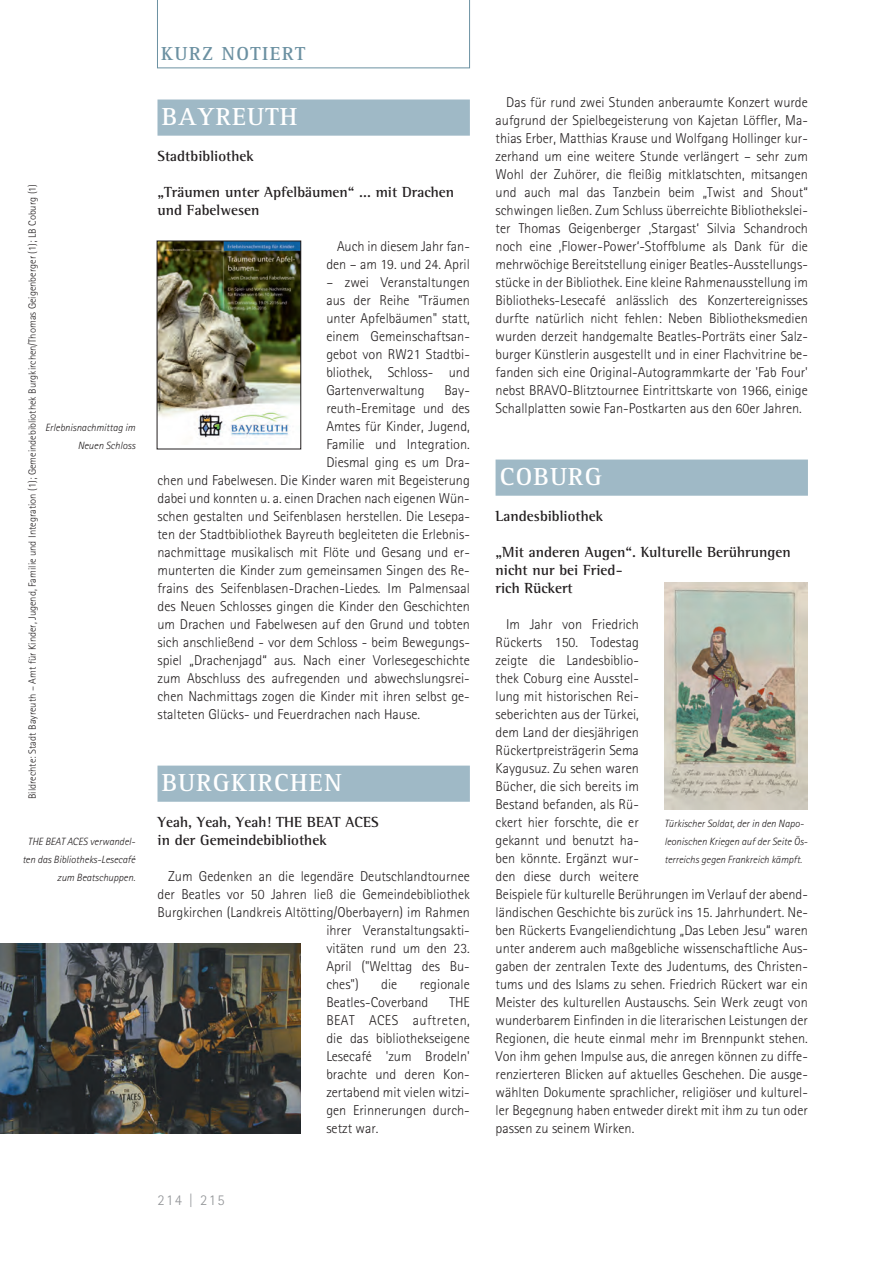
<style>
.page{position:relative;width:893px;height:1263px;background:#fff}
.page>*{position:absolute;margin:0;border:0;box-sizing:border-box;transform-origin:0 0}
.t1{font:700 25.5px "Rotis Serif Std";letter-spacing:.05em;color:#fff}
.t2{font:700 19.5px "Rotis Serif Std";letter-spacing:.075em;color:#6c91a2}
.t3{font:700 15px/18px "Rotis Semi Serif Std";color:#231f20}
.t4{font:300 15px "Rotis Sans Serif Std";letter-spacing:.1em;color:#939598}
.t5{font:300 14.25px/18px "Rotis Sans Serif Std";color:#231f20;text-align:justify}
.t6{font:italic 300 10.5px/18px "Rotis Sans Serif Std";color:#231f20;text-align:right}
.t7{font:300 10.5px "Rotis Sans Serif Std";color:#231f20}
</style>
<div class="page">
<svg style="left:157px;top:0;width:313px;height:68px"></svg>
<div style="left:157px;top:100px;width:313px;height:36px;background:#9fb9c6"></div>
<div style="left:157px;top:766px;width:313px;height:36px;background:#9fb9c6"></div>
<div style="left:496px;top:460px;width:312px;height:36px;background:#9fb9c6"></div>
<img style="left:159px;top:243px;width:140px;height:202px">
<div style="left:157px;top:241px;width:144px;height:208px;border:1px solid #231f20"></div>
<img style="left:0;top:943px;width:301px;height:190px">
<img style="left:664px;top:583px;width:144px;height:226px">
<p class="t7" style="left:29px;top:799px;width:616px;rotate:-90deg">Bildrechte: Stadt Bayreuth – Amt für Kinder, Jugend, Familie und Integration (1); Gemeindebibliothek Burgkirchen/Thomas Geigenberger (1); LB Coburg (1)</p>
<p class="t6" style="left:45px;top:420px;width:91px">Erlebnisnachmittag im<br>Neuen Schloss</p>
<p class="t6" style="left:22px;top:834px;width:114px">THE BEAT ACES verwandel&shy;ten das Bibliotheks-Lesecafé zum Beatschuppen.</p>
<h2 class="t2" style="left:161px;top:47px;width:146px">KURZ NOTIERT</h2>
<h1 class="t1" style="left:162px;top:108px;width:137px">BAYREUTH</h1>
<p class="t3" style="left:157px;top:148px;width:98px">Stadtbibliothek</p>
<p class="t3" style="left:157px;top:184px;width:298px">„Träumen unter Apfelbäumen“ ... mit Drachen und Fabelwesen</p>
<p class="t5" style="left:326px;top:239px;width:145px;text-align:right">Auch in diesem Jahr fan&shy;den – am 19. und 24. April</p>
<p class="t5" style="left:326px;top:275px;width:145px">– zwei Veranstaltungen aus der Reihe "Träumen unter Apfelbäumen" statt, einem Gemeinschaftsan&shy;gebot von RW21 Stadtbi&shy;bliothek, Schloss- und Gartenverwaltung</p>
<p class="t5" style="left:444px;top:383px;width:27px">Bay-</p>
<p class="t5" style="left:326px;top:401px;width:145px">reuth-Eremitage und des</p>
<p class="t5" style="left:326px;top:419px;width:145px">Amtes für Kinder, Jugend,</p>
<p class="t5" style="left:326px;top:437px;width:145px">Familie und Integration.</p>
<p class="t5" style="left:326px;top:455px;width:145px">Diesmal ging es um Dra-</p>
<p class="t5" style="left:157px;top:473px;width:314px">chen und Fabelwesen. Die Kinder waren mit Begeisterung</p>
<p class="t5" style="left:157px;top:491px;width:314px">dabei und konnten u. a. einen Drachen nach eigenen Wün-</p>
<p class="t5" style="left:157px;top:509px;width:314px">schen gestalten und Seifenblasen herstellen. Die Lesepa-</p>
<p class="t5" style="left:157px;top:527px;width:314px">ten der Stadtbibliothek Bayreuth begleiteten die Erlebnis-</p>
<p class="t5" style="left:157px;top:545px;width:314px">nachmittage musikalisch mit Flöte und Gesang und er-</p>
<p class="t5" style="left:157px;top:563px;width:314px">munterten die Kinder zum gemeinsamen Singen des Re-</p>
<p class="t5" style="left:157px;top:581px;width:314px">frains des Seifenblasen-Drachen-Liedes. Im Palmensaal</p>
<p class="t5" style="left:157px;top:599px;width:314px">des Neuen Schlosses gingen die Kinder den Geschichten</p>
<p class="t5" style="left:157px;top:617px;width:314px">um Drachen und Fabelwesen auf den Grund und tobten</p>
<p class="t5" style="left:157px;top:635px;width:314px">sich anschließend - vor dem Schloss - beim Bewegungs-</p>
<p class="t5" style="left:157px;top:653px;width:314px">spiel „Drachenjagd“ aus. Nach einer Vorlesegeschichte</p>
<p class="t5" style="left:157px;top:671px;width:314px">zum Abschluss des aufregenden und abwechslungsrei-</p>
<p class="t5" style="left:157px;top:689px;width:314px">chen Nachmittags zogen die Kinder mit ihren selbst ge-</p>
<p class="t5" style="left:157px;top:707px;width:264px">stalteten Glücks- und Feuerdrachen nach Hause.</p>
<h1 class="t1" style="left:162px;top:774px;width:181px">BURGKIRCHEN</h1>
<p class="t3" style="left:157px;top:814px;width:223px">Yeah, Yeah, Yeah! THE BEAT ACES in der Gemeindebibliothek</p>
<p class="t5" style="left:168px;top:869px;width:303px">Zum Gedenken an die legendäre Deutschlandtournee</p>
<p class="t5" style="left:157px;top:887px;width:314px">der Beatles vor 50 Jahren ließ die Gemeindebibliothek</p>
<p class="t5" style="left:157px;top:905px;width:314px">Burgkirchen (Landkreis Altötting/Oberbayern) im Rahmen</p>
<p class="t5" style="left:326px;top:923px;width:145px">ihrer Veranstaltungsakti-</p>
<p class="t5" style="left:326px;top:941px;width:145px">vitäten rund um den 23.</p>
<p class="t5" style="left:326px;top:959px;width:145px">April ("Welttag des Bu-</p>
<p class="t5" style="left:326px;top:977px;width:34px">ches")</p>
<p class="t5" style="left:381px;top:977px;width:18px">die</p>
<p class="t5" style="left:326px;top:977px;width:145px;text-indent:93px">regionale<br>Beatles-Coverband</p>
<p class="t5" style="left:326px;top:995px;width:145px;text-indent:123px">THE BEAT ACES auftreten, die das bibliothekseigene Lesecafé 'zum Brodeln' brachte und deren Kon&shy;zertabend mit vielen witzi&shy;gen Erinnerungen durch&shy;setzt war.</p>
<p class="t4" style="left:157px;top:1195px;width:69px">214 | 215</p>
<p class="t5" style="left:496px;top:95px;width:314px;text-indent:11px">Das für rund zwei Stunden anberaumte Konzert wurde aufgrund der Spielbegeisterung von Kajetan Löffler, Ma&shy;thias Erber, Matthias Krause und Wolfgang Hollinger kur&shy;zerhand um eine weitere Stunde verlängert – sehr zum Wohl der Zuhörer, die fleißig mitklatschten, mitsangen und auch mal das Tanzbein beim „Twist and Shout“ schwingen ließen. Zum Schluss überreichte Bibliothekslei&shy;ter Thomas Geigenberger ‚Stargast‘ Silvia Schandroch noch eine ‚Flower-Power‘-Stoffblume als Dank für die mehrwöchige Bereitstellung einiger Beatles-Ausstellungs&shy;stücke in der Bibliothek. Eine kleine Rahmenausstellung im Bibliotheks-Lesecafé anlässlich des Konzertereignisses durfte natürlich nicht fehlen: Neben Bibliotheksmedien wurden derzeit handgemalte Beatles-Porträts einer Salz&shy;burger Künstlerin ausgestellt und in einer Flachvitrine be&shy;fanden sich eine Original-Autogrammkarte der 'Fab Four' nebst BRAVO-Blitztournee Eintrittskarte von 1966, einige Schallplatten sowie Fan-Postkarten aus den 60er Jahren.</p>
<h1 class="t1" style="left:500px;top:468px;width:103px">COBURG</h1>
<p class="t3" style="left:496px;top:508px;width:109px">Landesbibliothek</p>
<p class="t3" style="left:496px;top:544px;width:297px">„Mit anderen Augen“. Kulturelle Berührungen nicht nur bei Fried-<br>rich Rückert</p>
<p class="t5" style="left:496px;top:617px;width:314px;text-align:left;text-indent:11px">Im Jahr von Friedrich<br>Rückerts 150. Todestag<br>zeigte die Landesbiblio-<br>thek Coburg eine Ausstel-<br>lung mit historischen Rei-<br>seberichten aus der Türkei,<br>dem Land der diesjährigen<br>Rückertpreisträgerin Sema<br>Kaygusuz. Zu sehen waren<br>Bücher, die sich bereits im<br>Bestand befanden, als Rü-<br>ckert hier forschte, die er<br>gekannt und benutzt ha-<br>ben könnte. Ergänzt wur-<br>den diese durch weitere<br>Beispiele für kulturelle Berührungen im Verlauf der abend&shy;ländischen Geschichte bis zurück ins 15. Jahrhundert. Ne&shy;ben Rückerts Evangeliendichtung „Das Leben Jesu“ waren unter anderem auch maßgebliche wissenschaftliche Aus&shy;gaben der zentralen Texte des Judentums, des Christen&shy;tums und des Islams zu sehen. Friedrich Rückert war ein Meister des kulturellen Austauschs. Sein Werk zeugt von wunderbarem Einfinden in die literarischen Leistungen der Regionen, die heute einmal mehr im Brennpunkt stehen.<br>Von ihm gehen Impulse aus, die anregen können zu diffe&shy;renzierteren Blicken auf aktuelles Geschehen. Die ausge&shy;wählten Dokumente sprachlicher, religiöser und kulturel&shy;ler Begegnung haben entweder direkt mit ihm zu tun oder passen zu seinem Wirken.</p>
<p class="t6" style="left:664px;top:816px;width:145px;text-align:left">Türkischer Soldat, der in den Napo&shy;leonischen Kriegen auf der Seite Ös&shy;terreichs gegen Frankreich kämpft.</p>
</div>
